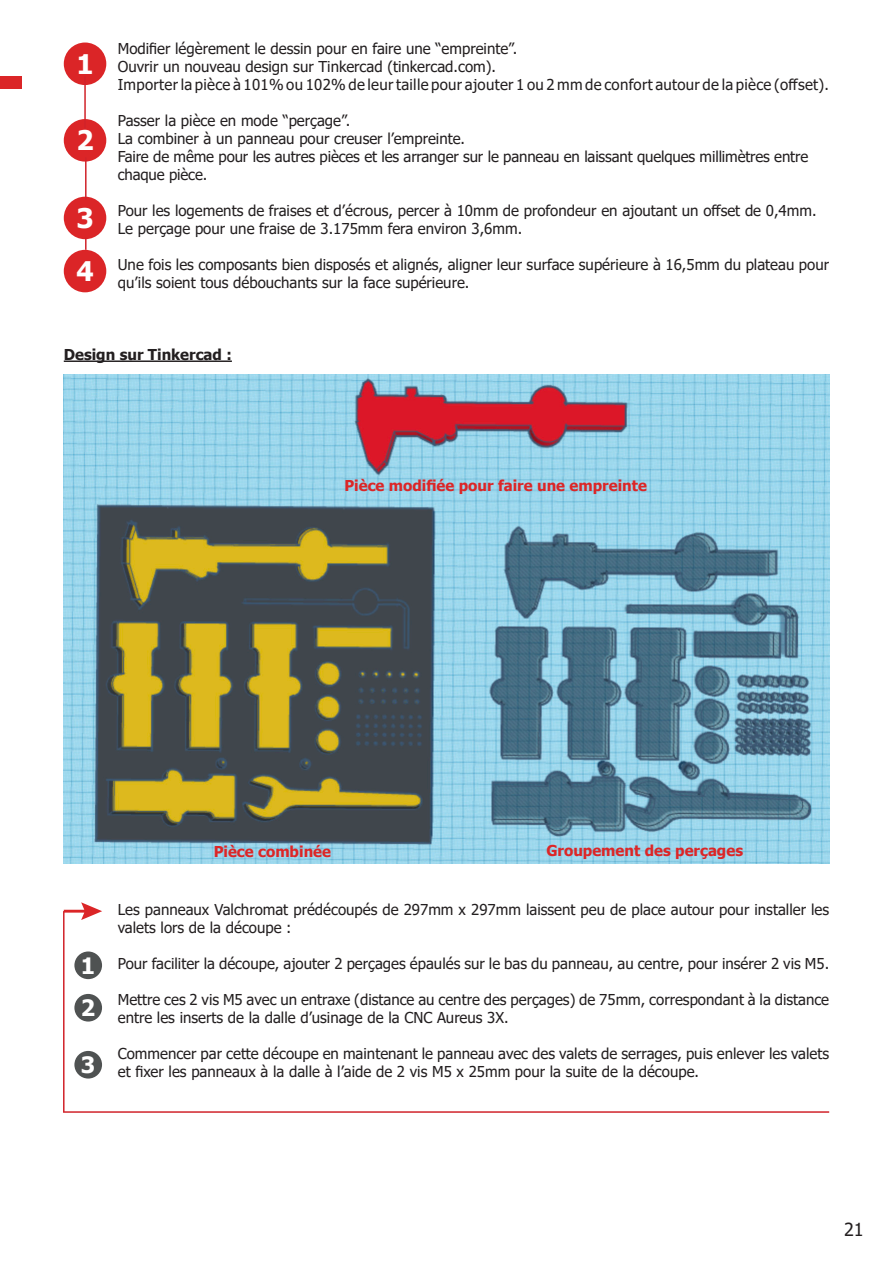
<style>
.page{position:relative;width:893px;height:1263px;background:#fff}
.page>*{position:absolute;margin:0;border:0;box-sizing:border-box;transform-origin:0 0}
.t1{font:700 27px "Tahoma";color:#fff}
.t2{font:700 22.5px "Tahoma";color:#fff}
.t3{font:18px "Tahoma";color:#231f20}
.t4{font:15px "Tahoma";color:#231f20}
.t5{font:15px "Tahoma";letter-spacing:.02em;color:#231f20}
.t6{font:700 15px "Tahoma";color:#dc2627}
.t7{font:700 15px "Tahoma";color:#231f20}
</style>
<div class="page">
<div style="left:0;top:77px;width:21px;height:12px;background:#db2527"></div>
<div style="left:64px;top:43px;width:42px;height:42px;background:#db2527;border-radius:50%"></div>
<div style="left:64px;top:119px;width:42px;height:43px;background:#db2527;border-radius:50%"></div>
<div style="left:64px;top:197px;width:42px;height:42px;background:#db2527;border-radius:50%"></div>
<div style="left:64px;top:250px;width:42px;height:42px;background:#db2527;border-radius:50%"></div>
<img style="left:64px;top:374px;width:765px;height:489px">
<hr style="left:64px;top:360px;width:168px;height:2px;background:#231f20">
<svg style="left:64px;top:902px;width:38px;height:18px"></svg>
<div style="left:74px;top:951px;width:28px;height:28px;background:#4f5252;border-radius:50%"></div>
<div style="left:74px;top:994px;width:28px;height:27px;background:#4f5252;border-radius:50%"></div>
<div style="left:74px;top:1051px;width:28px;height:27px;background:#4f5252;border-radius:50%"></div>
<hr style="left:84px;top:77px;width:2px;height:51px;background:#d1232a">
<hr style="left:85px;top:157px;width:2px;height:43px;background:#d1232a">
<svg style="left:85px;top:239px;width:2px;height:11px"></svg>
<hr style="left:63px;top:911px;width:2px;height:201px;background:#d1232a">
<hr style="left:63px;top:1111px;width:766px;height:2px;background:#d1232a">
<p class="t1" style="left:77px;top:45px;width:19px">1</p>
<p class="t1" style="left:77px;top:122px;width:19px">2</p>
<p class="t1" style="left:77px;top:199px;width:19px">3</p>
<p class="t1" style="left:77px;top:252px;width:19px">4</p>
<p class="t4" style="left:118px;top:38px;width:401px">Modifier légèrement le dessin pour en faire une “empreinte”.</p>
<p class="t4" style="left:118px;top:56px;width:380px">Ouvrir un nouveau design sur Tinkercad (tinkercad.com).</p>
<p class="t5" style="left:118px;top:74px;width:713px">Importer la pièce à 101% ou 102% de leur taille pour ajouter 1 ou 2 mm de confort autour de la pièce (offset).</p>
<p class="t4" style="left:118px;top:110px;width:234px">Passer la pièce en mode “perçage”.</p>
<p class="t4" style="left:118px;top:128px;width:349px">La combiner à un panneau pour creuser l’empreinte.</p>
<p class="t4" style="left:118px;top:146px;width:692px">Faire de même pour les autres pièces et les arranger sur le panneau en laissant quelques millimètres entre</p>
<p class="t4" style="left:118px;top:164px;width:91px">chaque pièce.</p>
<p class="t4" style="left:118px;top:200px;width:700px">Pour les logements de fraises et d’écrous, percer à 10mm de profondeur en ajoutant un offset de 0,4mm.</p>
<p class="t4" style="left:118px;top:218px;width:406px">Le perçage pour une fraise de 3.175mm fera environ 3,6mm.</p>
<p class="t4" style="left:118px;top:254px;width:713px">Une fois les composants bien disposés et alignés, aligner leur surface supérieure à 16,5mm du plateau pour</p>
<p class="t4" style="left:118px;top:272px;width:353px">qu’ils soient tous débouchants sur la face supérieure.</p>
<p class="t7" style="left:64px;top:344px;width:170px">Design sur Tinkercad :</p>
<p class="t6" style="left:344px;top:475px;width:304px">Pièce modifiée pour faire une empreinte</p>
<p class="t2" style="left:81px;top:950px;width:16px">1</p>
<p class="t2" style="left:81px;top:992px;width:16px">2</p>
<p class="t2" style="left:81px;top:1049px;width:16px">3</p>
<p class="t6" style="left:214px;top:841px;width:119px">Pièce combinée</p>
<p class="t6" style="left:546px;top:840px;width:198px">Groupement des perçages</p>
<p class="t4" style="left:118px;top:900px;width:713px">Les panneaux Valchromat prédécoupés de 297mm x 297mm laissent peu de place autour pour installer les</p>
<p class="t4" style="left:118px;top:918px;width:175px">valets lors de la découpe :</p>
<p class="t4" style="left:118px;top:954px;width:713px">Pour faciliter la découpe, ajouter 2 perçages épaulés sur le bas du panneau, au centre, pour insérer 2 vis M5.</p>
<p class="t4" style="left:118px;top:990px;width:713px">Mettre ces 2 vis M5 avec un entraxe (distance au centre des perçages) de 75mm, correspondant à la distance</p>
<p class="t4" style="left:118px;top:1008px;width:392px">entre les inserts de la dalle d’usinage de la CNC Aureus 3X.</p>
<p class="t4" style="left:118px;top:1044px;width:713px">Commencer par cette découpe en maintenant le panneau avec des valets de serrages, puis enlever les valets</p>
<p class="t4" style="left:118px;top:1062px;width:583px">et fixer les panneaux à la dalle à l’aide de 2 vis M5 x 25mm pour la suite de la découpe.</p>
<p class="t3" style="left:844px;top:1218px;width:21px">21</p>
</div>
